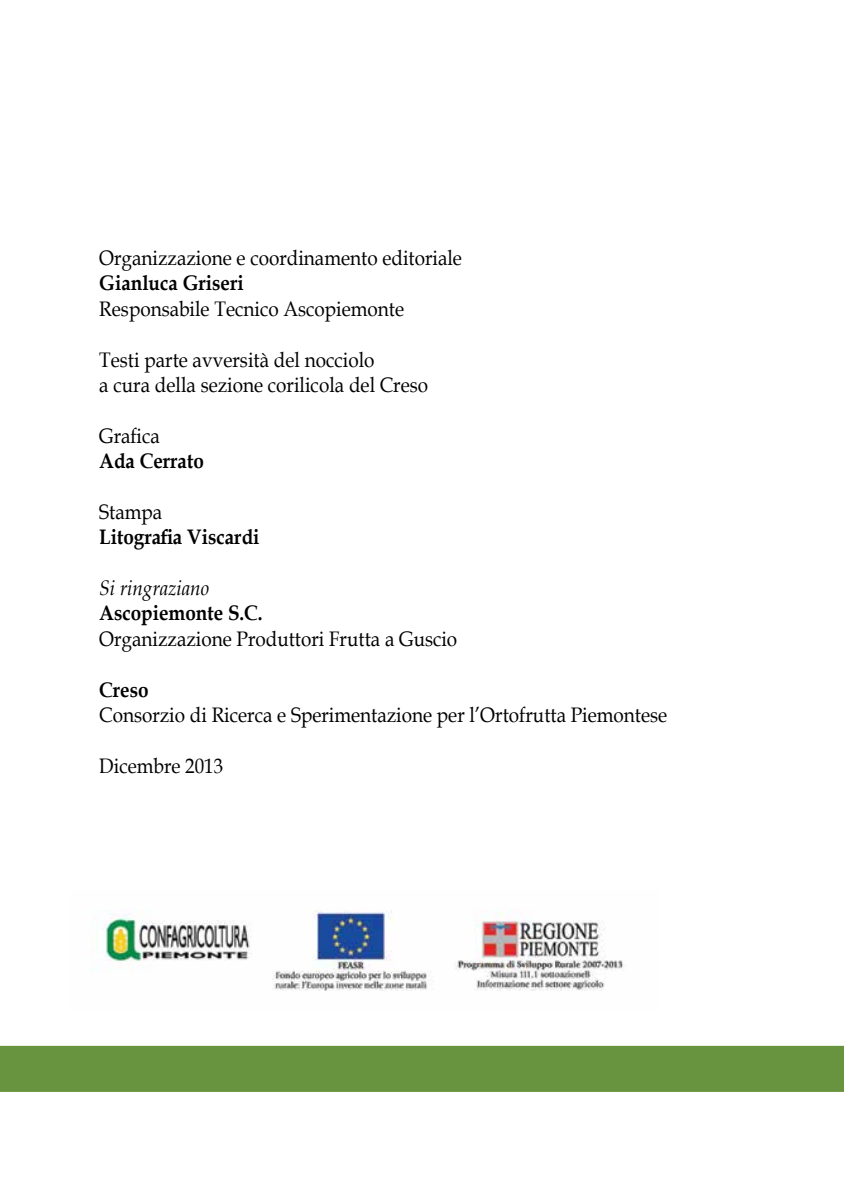
<style>
.page{position:relative;width:844px;height:1191px;background:#fff}
.page>*{position:absolute;margin:0;border:0;box-sizing:border-box;transform-origin:0 0}
.t1{font:21px/25.4px "Book Antiqua";color:#000;scale:.9 1}
.t2{font:700 21px "Book Antiqua";color:#000;scale:.9 1}
.t3{font:italic 21px "Book Antiqua";color:#000;scale:.9 1}
</style>
<div class="page">
<div style="left:0;top:1045px;width:843px;height:47px;background:#69943f"></div>
<img style="left:91px;top:910px;width:533px;height:81px">
<p class="t1" style="left:99px;top:245px;width:404px">Organizzazione e coordinamento editoriale</p>
<p class="t2" style="left:99px;top:269px;width:162px">Gianluca Griseri</p>
<p class="t1" style="left:99px;top:295px;width:340px">Responsabile Tecnico Ascopiemonte</p>
<p class="t1" style="left:99px;top:346px;width:367px">Testi parte avversità del nocciolo<br>a cura della sezione corilicola del Creso</p>
<p class="t1" style="left:99px;top:422px;width:69px">Grafica</p>
<p class="t2" style="left:99px;top:446px;width:118px">Ada Cerrato</p>
<p class="t1" style="left:99px;top:498px;width:72px">Stampa</p>
<p class="t2" style="left:99px;top:523px;width:179px">Litografia Viscardi</p>
<p class="t3" style="left:99px;top:573px;width:123px">Si ringraziano</p>
<p class="t2" style="left:99px;top:599px;width:183px">Ascopiemonte S.C.</p>
<p class="t1" style="left:99px;top:625px;width:399px">Organizzazione Produttori Frutta a Guscio</p>
<p class="t2" style="left:99px;top:675px;width:56px">Creso</p>
<p class="t1" style="left:99px;top:701px;width:632px">Consorzio di Ricerca e Sperimentazione per l’Ortofrutta Piemontese</p>
<p class="t1" style="left:99px;top:752px;width:139px">Dicembre 2013</p>
</div>
